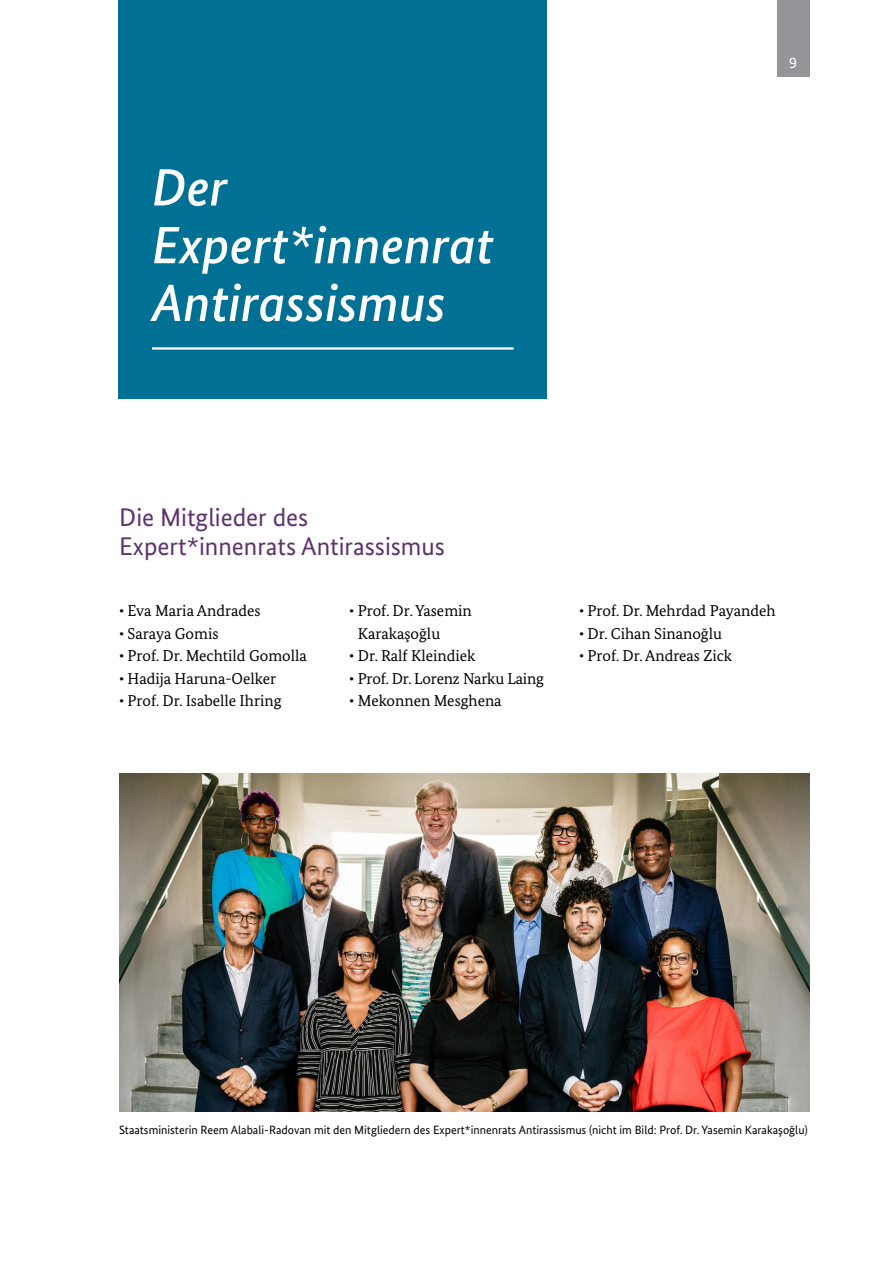
<style>
.page{position:relative;width:893px;height:1263px;background:#fff}
.page>*{position:absolute;margin:0;border:0;box-sizing:border-box;transform-origin:0 0}
.H1-Head_Kapitel_35_38_5{font:italic 500 52.5px/57.8px "Bundes Sans";color:#fff}
.t1{font:25.5px/28.5px "Bundes Sans";color:#5f316e}
.t2{font:15.75px/22.5px "Bundes Serif";color:#000}
.t3{font:15.75px "Bundes Sans";color:#fff}
.t4{font:12px "Bundes Sans";color:#000}
</style>
<div class="page">
<div style="left:777px;top:0;width:33px;height:77px;background:#939598"></div>
<img style="left:119px;top:774px;width:691px;height:337px">
<div style="left:119px;top:0;width:428px;height:399px;background:#007194"></div>
<hr style="left:152px;top:347px;width:362px;height:3px;background:#fff">
<h1 class="H1-Head_Kapitel_35_38_5" style="left:152px;top:159px;width:343px">Der<br>Expert*innenrat<br>Antirassismus</h1>
<p class="t3" style="left:789px;top:54px;width:9px">9</p>
<h2 class="t1" style="left:119px;top:503px;width:327px">Die Mitglieder des<br>Expert*innenrats Antirassismus</h2>
<p class="t2" style="left:119px;top:599px;width:143px">• Eva Maria Andrades</p>
<p class="t2" style="left:119px;top:622px;width:101px">• Saraya Gomis</p>
<p class="t2" style="left:119px;top:644px;width:189px">• Prof. Dr. Mechtild Gomolla</p>
<p class="t2" style="left:119px;top:667px;width:159px">• Hadija Haruna-Oelker</p>
<p class="t2" style="left:119px;top:689px;width:164px">• Prof. Dr. Isabelle Ihring</p>
<p class="t2" style="left:358px;top:599px;width:116px;text-indent:-9px">• Prof. Dr. Yasemin<br>Karakaşoğlu</p>
<p class="t2" style="left:349px;top:644px;width:128px">• Dr. Ralf Kleindiek</p>
<p class="t2" style="left:349px;top:667px;width:196px">• Prof. Dr. Lorenz Narku Laing</p>
<p class="t2" style="left:349px;top:689px;width:154px">• Mekonnen Mesghena</p>
<p class="t2" style="left:579px;top:599px;width:198px">• Prof. Dr. Mehrdad Payandeh</p>
<p class="t2" style="left:579px;top:622px;width:145px">• Dr. Cihan Sinanoğlu</p>
<p class="t2" style="left:579px;top:644px;width:155px">• Prof. Dr. Andreas Zick</p>
<p class="t4" style="left:119px;top:1123px;width:690px">Staatsministerin Reem Alabali-Radovan mit den Mitgliedern des Expert*innenrats Antirassismus (nicht im Bild: Prof. Dr. Yasemin Karakaşoğlu)</p>
</div>
